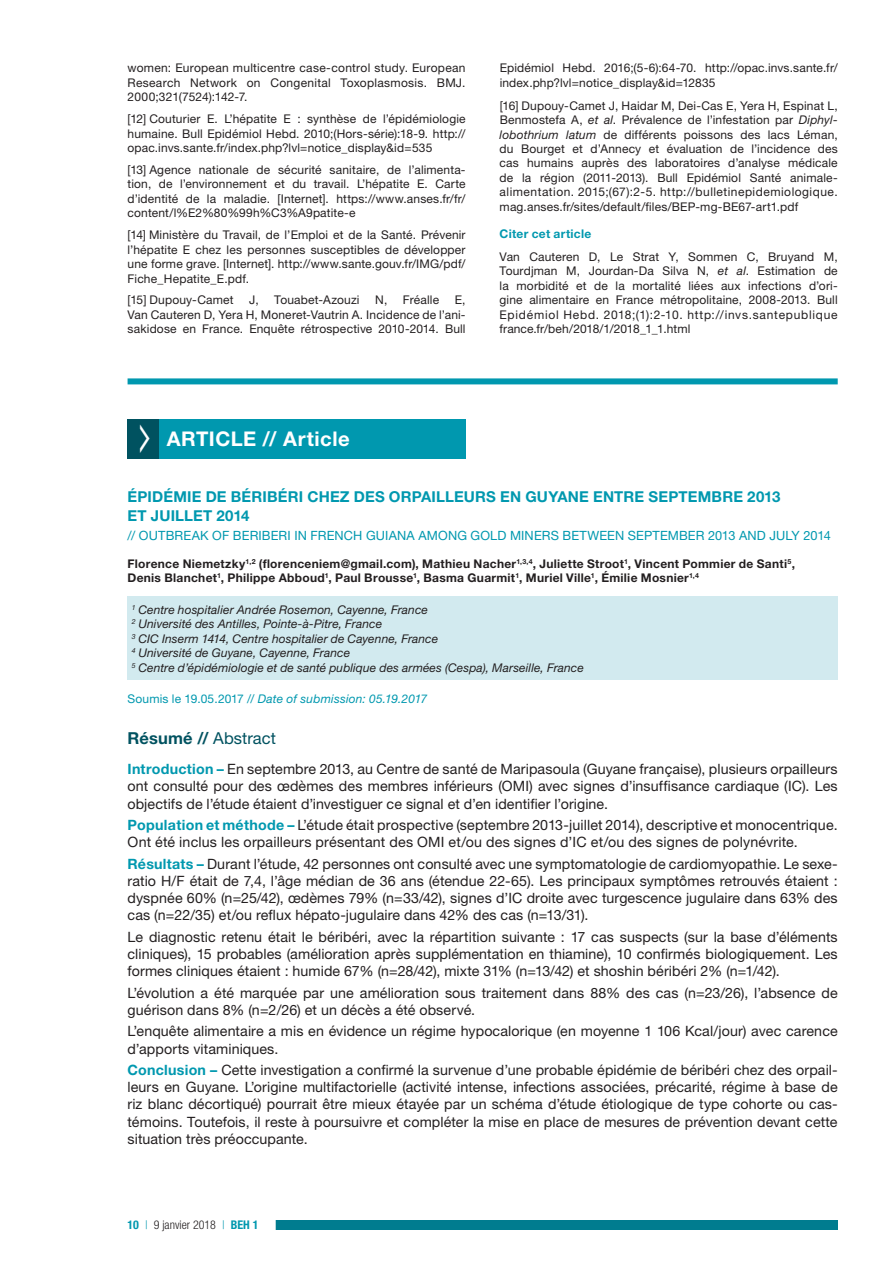
<style>
.page{position:relative;width:893px;height:1263px;background:#fff}
.page>*{position:absolute;margin:0;border:0;box-sizing:border-box;transform-origin:0 0}
.t1{font:700 20.25px "Helvetica Neue LT Std";letter-spacing:.025em;color:#fff}
.t2{font:700 16.5px "Helvetica Neue LT Std";letter-spacing:.01em;color:#005260}
.t3{font:700 15px/18.1px "Helvetica Neue LT Std";letter-spacing:.01em;color:#0098af}
.t4{font:14.25px/17.2px "Helvetica Neue LT Std";letter-spacing:.01em;color:#231f20;text-align:justify}
.t5{font:12.75px "Helvetica Neue LT Std";letter-spacing:.01em;color:#0098af}
.t6{font:12px/14.4px "Helvetica Neue LT Std";letter-spacing:.015em;color:#231f20;text-align:justify}
.t7{font:italic 12px/14.5px "Helvetica Neue LT Std";letter-spacing:.005em;color:#231f20}
.t8{font:700 12px/14.5px "Helvetica Neue LT Std";letter-spacing:.025em;color:#231f20}
.t9{font:italic 12px "Helvetica Neue LT Std";letter-spacing:.015em;color:#0098af}
.t10{font:300 condensed 12px "Helvetica Neue LT Std";color:#231f20}
.t11{font:700 12px "Helvetica Neue LT Std";letter-spacing:.025em;color:#0098af}
.s1{font-style:italic}
.s2{font-style:normal}
.s3{font-weight:400}
.s4{font-weight:700;color:#0098af}
.s5{color:#0098af}
</style>
<div class="page">
<div style="left:242px;top:1221px;width:596px;height:9px;background:#007c8f"></div>
<div style="left:110px;top:1219px;width:166px;height:12px;background:#fff"></div>
<div style="left:159px;top:419px;width:307px;height:39px;background:#0098af"></div>
<div style="left:128px;top:596px;width:710px;height:84px;background:#d2eaef"></div>
<div style="left:128px;top:378px;width:710px;height:6px;background:#0098af"></div>
<div style="left:128px;top:419px;width:31px;height:39px;background:#005260"></div>
<p class="t6" style="left:128px;top:61px;width:340px">women: European multicentre case-control study. European Research Network on Congenital Toxoplasmosis. BMJ.<br>2000;321(7524):142-7.</p>
<p class="t6" style="left:128px;top:111px;width:340px">[12] Couturier E. L’hépatite E : synthèse de l’épidémiologie humaine. Bull Epidémiol Hebd. 2010;(Hors-série):18-9. http:// opac.invs.sante.fr/index.php?lvl=notice_display&amp;id=535</p>
<p class="t6" style="left:128px;top:162px;width:340px">[13] Agence nationale de sécurité sanitaire, de l’alimenta&shy;tion, de l’environnement et du travail. L’hépatite E. Carte d’identité de la maladie. [Internet]. https://www.anses.fr/fr/ content/l%E2%80%99h%C3%A9patite-e</p>
<p class="t6" style="left:128px;top:228px;width:340px">[14] Ministère du Travail, de l’Emploi et de la Santé. Prévenir l’hépatite E chez les personnes susceptibles de développer une forme grave. [Internet]. http://www.sante.gouv.fr/IMG/pdf/ Fiche_Hepatite_E.pdf.</p>
<p class="t6" style="left:128px;top:293px;width:107px">[15] Dupouy-Camet</p>
<p class="t6" style="left:249px;top:293px;width:11px">J,</p>
<p class="t6" style="left:274px;top:293px;width:87px">Touabet-Azouzi</p>
<p class="t6" style="left:375px;top:293px;width:14px">N,</p>
<p class="t6" style="left:403px;top:293px;width:38px">Fréalle</p>
<p class="t6" style="left:128px;top:293px;width:340px;text-indent:327px">E, Van Cauteren D, Yera H, Moneret-Vautrin A. Incidence de l’ani&shy;sakidose en France. Enquête rétrospective 2010-2014. Bull</p>
<p class="t6" style="left:500px;top:61px;width:340px">Epidémiol Hebd. 2016;(5-6):64-70. http://opac.invs.sante.fr/ index.php?lvl=notice_display&amp;id=12835</p>
<p class="t6" style="left:500px;top:98px;width:340px">[16] Dupouy-Camet J, Haidar M, Dei-Cas E, Yera H, Espinat L, Benmostefa A, <span class="s1">et al</span>. Prévalence de l’infestation par <span class="s1">Diphyl&shy;lobothrium latum</span> de différents poissons des lacs Léman, du Bourget et d’Annecy et évaluation de l’incidence des cas humains auprès des laboratoires d’analyse médicale de la région (2011-2013). Bull Epidémiol Santé animale&shy;alimentation. 2015;(67):2-5. http://bulletinepidemiologique. mag.anses.fr/sites/default/files/BEP-mg-BE67-art1.pdf</p>
<p class="t11" style="left:500px;top:226px;width:93px">Citer cet article</p>
<p class="t6" style="left:500px;top:249px;width:340px">Van Cauteren D, Le Strat Y, Sommen C, Bruyand M, Tourdjman M, Jourdan-Da Silva N, <span class="s1">et al</span>. Estimation de la morbidité et de la mortalité liées aux infections d’ori&shy;gine alimentaire en France métropolitaine, 2008-2013. Bull Epidémiol Hebd. 2018;(1):2-10. http://invs.santepublique france.fr/beh/2018/1/2018_1_1.html</p>
<h1 class="t1" style="left:167px;top:426px;width:184px">ARTICLE // Article</h1>
<p class="t3" style="left:128px;top:488px;width:654px">ÉPIDÉMIE DE BÉRIBÉRI CHEZ DES ORPAILLEURS EN GUYANE ENTRE SEPTEMBRE 2013<br>ET JUILLET 2014</p>
<p class="t5" style="left:128px;top:528px;width:705px">// OUTBREAK OF BERIBERI IN FRENCH GUIANA AMONG GOLD MINERS BETWEEN SEPTEMBER 2013 AND JULY 2014</p>
<p class="t8" style="left:128px;top:556px;width:669px">Florence Niemetzky<sup>1,2</sup> (florenceniem@gmail.com), Mathieu Nacher<sup>1,3,4</sup>, Juliette Stroot<sup>1</sup>, Vincent Pommier de Santi<sup>5</sup>,<br>Denis Blanchet<sup>1</sup>, Philippe Abboud<sup>1</sup>, Paul Brousse<sup>1</sup>, Basma Guarmit<sup>1</sup>, Muriel Ville<sup>1</sup>, Émilie Mosnier<sup>1,4</sup></p>
<p class="t7" style="left:132px;top:602px;width:454px"><sup>1</sup> Centre hospitalier Andrée Rosemon, Cayenne, France<br><sup>2</sup> Université des Antilles, Pointe-à-Pitre, France<br><sup>3</sup> CIC Inserm 1414, Centre hospitalier de Cayenne, France<br><sup>4</sup> Université de Guyane, Cayenne, France<br><sup>5</sup> Centre d’épidémiologie et de santé publique des armées (Cespa), Marseille, France</p>
<p class="t9" style="left:128px;top:692px;width:301px"><span class="s2">Soumis le 19.05.2017 //</span> Date of submission: 05.19.2017</p>
<p class="t2" style="left:128px;top:728px;width:150px">Résumé // <span class="s3">Abstract</span></p>
<p class="t4" style="left:128px;top:760px;width:712px"><span class="s4">Introduction –</span> En septembre 2013, au Centre de santé de Maripasoula (Guyane française), plusieurs orpailleurs ont consulté pour des œdèmes des membres inférieurs (OMI) avec signes d’insuffisance cardiaque (IC). Les objectifs de l’étude étaient d’investiguer ce signal et d’en identifier l’origine.</p>
<p class="t4" style="left:128px;top:816px;width:712px"><span class="s4">Population et méthode –</span> L’étude était prospective (septembre 2013-juillet 2014), descriptive et monocentrique.<br>Ont été inclus les orpailleurs présentant des OMI et/ou des signes d’IC et/ou des signes de polynévrite.</p>
<p class="t4" style="left:128px;top:855px;width:712px"><span class="s4">Résultats –</span> Durant l’étude, 42 personnes ont consulté avec une symptomatologie de cardiomyopathie. Le sexe&shy;ratio H/F était de 7,4, l’âge médian de 36 ans (étendue 22-65). Les principaux symptômes retrouvés étaient : dyspnée 60% (n=25/42), œdèmes 79% (n=33/42), signes d’IC droite avec turgescence jugulaire dans 63% des cas (n=22/35) et/ou reflux hépato-jugulaire dans 42% des cas (n=13/31).</p>
<p class="t4" style="left:128px;top:928px;width:712px">Le diagnostic retenu était le béribéri, avec la répartition suivante : 17 cas suspects (sur la base d’éléments cliniques), 15 probables (amélioration après supplémentation en thiamine), 10 confirmés biologiquement. Les formes cliniques étaient : humide 67% (n=28/42), mixte 31% (n=13/42) et shoshin béribéri 2% (n=1/42).</p>
<p class="t4" style="left:128px;top:984px;width:712px">L’évolution a été marquée par une amélioration sous traitement dans 88% des cas (n=23/26), l’absence de guérison dans 8% (n=2/26) et un décès a été observé.</p>
<p class="t4" style="left:128px;top:1022px;width:712px">L’enquête alimentaire a mis en évidence un régime hypocalorique (en moyenne 1 106 Kcal/jour) avec carence d’apports vitaminiques.</p>
<p class="t4" style="left:128px;top:1061px;width:712px"><span class="s4">Conclusion –</span> Cette investigation a confirmé la survenue d’une probable épidémie de béribéri chez des orpail&shy;leurs en Guyane. L’origine multifactorielle (activité intense, infections associées, précarité, régime à base de riz blanc décortiqué) pourrait être mieux étayée par un schéma d’étude étiologique de type cohorte ou cas&shy;témoins. Toutefois, il reste à poursuivre et compléter la mise en place de mesures de prévention devant cette situation très préoccupante.</p>
<p class="t10" style="left:128px;top:1218px;width:132px"><span class="s4">10</span> <span class="s5">|</span> 9 janvier 2018 <span class="s5">|</span> <span class="s4">BEH 1</span></p>
</div>
